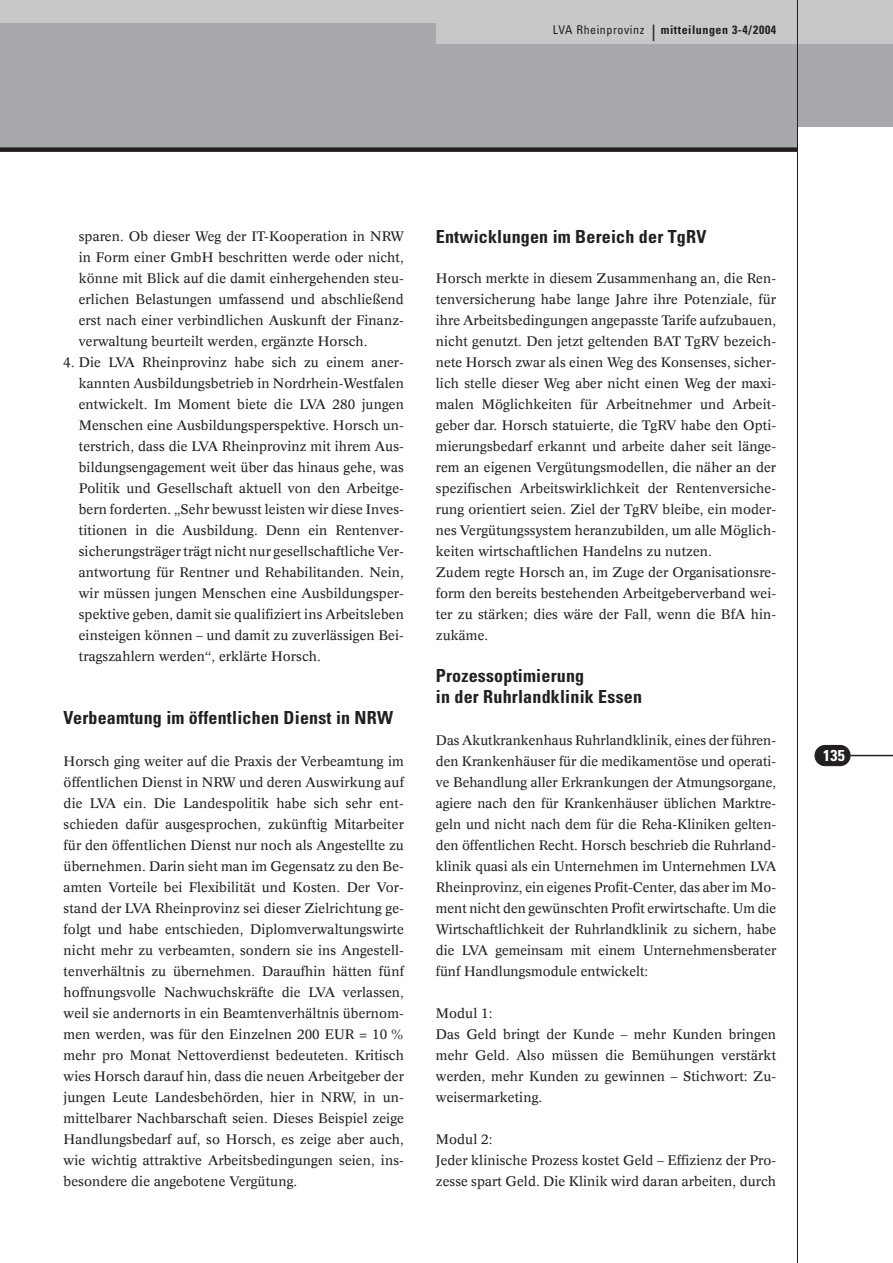
<style>
.page{position:relative;width:893px;height:1263px;background:#fff}
.page>*{position:absolute;margin:0;border:0;box-sizing:border-box;transform-origin:0 0}
.t1{font:700 condensed 18px/21px "Univers";letter-spacing:.01em;color:#231f20}
.t2{font:700 condensed 15.75px "Univers";color:#fff}
.t3{font:13.5px/21px "Concorde";letter-spacing:.005em;color:#231f20;text-align:justify}
.t4{font:700 condensed 12px "Univers";letter-spacing:.045em;color:#231f20}
.s1{font-weight:400}
.s2{font-size:16.5px}
</style>
<div class="page">
<div style="left:0;top:0;width:892px;height:126px;background:#a8a9ad"></div>
<div style="left:436px;top:0;width:456px;height:43px;background:#c7c8ca"></div>
<hr style="left:850px;top:755px;width:42px;height:1px;background:#231f20">
<svg style="left:814px;top:745px;width:36px;height:21px"></svg>
<div style="left:0;top:0;width:436px;height:22px;background:#c7c8ca"></div>
<div style="left:0;top:126px;width:797px;height:24px;background:#a8a9ad"></div>
<div style="left:0;top:147px;width:797px;height:5px;background:#231f20"></div>
<hr style="left:797px;top:0;width:1px;height:1263px;background:#231f20">
<p class="t4" style="left:553px;top:25px;width:225px"><span class="s1">LVA Rheinprovinz</span> <span class="s2">|</span> mitteilungen 3-4/2004</p>
<p class="t3" style="left:79px;top:227px;width:326px">sparen. Ob dieser Weg der IT-Kooperation in NRW in Form einer GmbH beschritten werde oder nicht, könne mit Blick auf die damit einhergehenden steu&shy;erlichen Belastungen umfassend und abschließend erst nach einer verbindlichen Auskunft der Finanz&shy;verwaltung beurteilt werden, ergänzte Horsch.</p>
<p class="t3" style="left:79px;top:353px;width:326px;text-indent:-15px">4. Die LVA Rheinprovinz habe sich zu einem aner&shy;kannten Ausbildungsbetrieb in Nordrhein-Westfalen entwickelt. Im Moment biete die LVA 280 jungen Menschen eine Ausbildungsperspektive. Horsch un&shy;terstrich, dass die LVA Rheinprovinz mit ihrem Aus&shy;bildungsengagement weit über das hinaus gehe, was Politik und Gesellschaft aktuell von den Arbeitge&shy;bern forderten. „Sehr bewusst leisten wir diese Inves&shy;titionen in die Ausbildung. Denn ein Rentenver&shy;sicherungsträger trägt nicht nur gesellschaftliche Ver&shy;antwortung für Rentner und Rehabilitanden. Nein, wir müssen jungen Menschen eine Ausbildungsper&shy;spektive geben, damit sie qualifiziert ins Arbeitsleben einsteigen können – und damit zu zuverlässigen Bei&shy;tragszahlern werden“, erklärte Horsch.</p>
<h1 class="t1" style="left:64px;top:709px;width:331px">Verbeamtung im öffentlichen Dienst in NRW</h1>
<p class="t3" style="left:64px;top:752px;width:342px">Horsch ging weiter auf die Praxis der Verbeamtung im öffentlichen Dienst in NRW und deren Auswirkung auf die LVA ein. Die Landespolitik habe sich sehr ent&shy;schieden dafür ausgesprochen, zukünftig Mitarbeiter für den öffentlichen Dienst nur noch als Angestellte zu übernehmen. Darin sieht man im Gegensatz zu den Be&shy;amten Vorteile bei Flexibilität und Kosten. Der Vor&shy;stand der LVA Rheinprovinz sei dieser Zielrichtung ge&shy;folgt und habe entschieden, Diplomverwaltungswirte nicht mehr zu verbeamten, sondern sie ins Angestell&shy;tenverhältnis zu übernehmen. Daraufhin hätten fünf hoffnungsvolle Nachwuchskräfte die LVA verlassen, weil sie andernorts in ein Beamtenverhältnis übernom&shy;men werden, was für den Einzelnen 200 EUR = 10 % mehr pro Monat Nettoverdienst bedeuteten. Kritisch wies Horsch darauf hin, dass die neuen Arbeitgeber der jungen Leute Landesbehörden, hier in NRW, in un&shy;mittelbarer Nachbarschaft seien. Dieses Beispiel zeige Handlungsbedarf auf, so Horsch, es zeige aber auch, wie wichtig attraktive Arbeitsbedingungen seien, ins&shy;besondere die angebotene Vergütung.</p>
<h1 class="t1" style="left:436px;top:228px;width:272px">Entwicklungen im Bereich der TgRV</h1>
<p class="t3" style="left:436px;top:269px;width:342px;text-align:left">Horsch merkte in diesem Zusammenhang an, die Ren&shy;tenversicherung habe lange Jahre ihre Potenziale, für ihre Arbeitsbedingungen angepasste Tarife aufzubauen, nicht genutzt. Den jetzt geltenden BAT TgRV bezeich&shy;nete Horsch zwar als einen Weg des Konsenses, sicher&shy;lich stelle dieser Weg aber nicht einen Weg der maxi&shy;malen Möglichkeiten für Arbeitnehmer und Arbeit&shy;geber dar. Horsch statuierte, die TgRV habe den Opti&shy;mierungsbedarf erkannt und arbeite daher seit länge&shy;rem an eigenen Vergütungsmodellen, die näher an der spezifischen Arbeitswirklichkeit der Rentenversiche&shy;rung orientiert seien. Ziel der TgRV bleibe, ein moder&shy;nes Vergütungssystem heranzubilden, um alle Möglich&shy;keiten wirtschaftlichen Handelns zu nutzen.<br>Zudem regte Horsch an, im Zuge der Organisationsre&shy;form den bereits bestehenden Arbeitgeberverband wei&shy;ter zu stärken; dies wäre der Fall, wenn die BfA hin&shy;zukäme.</p>
<h1 class="t1" style="left:436px;top:667px;width:208px">Prozessoptimierung<br>in der Ruhrlandklinik Essen</h1>
<p class="t3" style="left:436px;top:731px;width:342px">Das Akutkrankenhaus Ruhrlandklinik, eines der führen&shy;den Krankenhäuser für die medikamentöse und operati&shy;ve Behandlung aller Erkrankungen der Atmungsorgane, agiere nach den für Krankenhäuser üblichen Marktre&shy;geln und nicht nach dem für die Reha-Kliniken gelten&shy;den öffentlichen Recht. Horsch beschrieb die Ruhrland&shy;klinik quasi als ein Unternehmen im Unternehmen LVA Rheinprovinz, ein eigenes Profit-Center, das aber im Mo&shy;ment nicht den gewünschten Profit erwirtschafte. Um die Wirtschaftlichkeit der Ruhrlandklinik zu sichern, habe die LVA gemeinsam mit einem Unternehmensberater fünf Handlungsmodule entwickelt:</p>
<p class="t3" style="left:436px;top:1004px;width:342px;text-align:left">Modul 1:<br>Das Geld bringt der Kunde – mehr Kunden bringen mehr Geld. Also müssen die Bemühungen verstärkt werden, mehr Kunden zu gewinnen – Stichwort: Zu&shy;weisermarketing.</p>
<p class="t3" style="left:436px;top:1130px;width:342px;text-align:left">Modul 2:<br>Jeder klinische Prozess kostet Geld – Effizienz der Pro&shy;zesse spart Geld. Die Klinik wird daran arbeiten, durch</p>
<p class="t2" style="left:823px;top:749px;width:23px">135</p>
</div>
